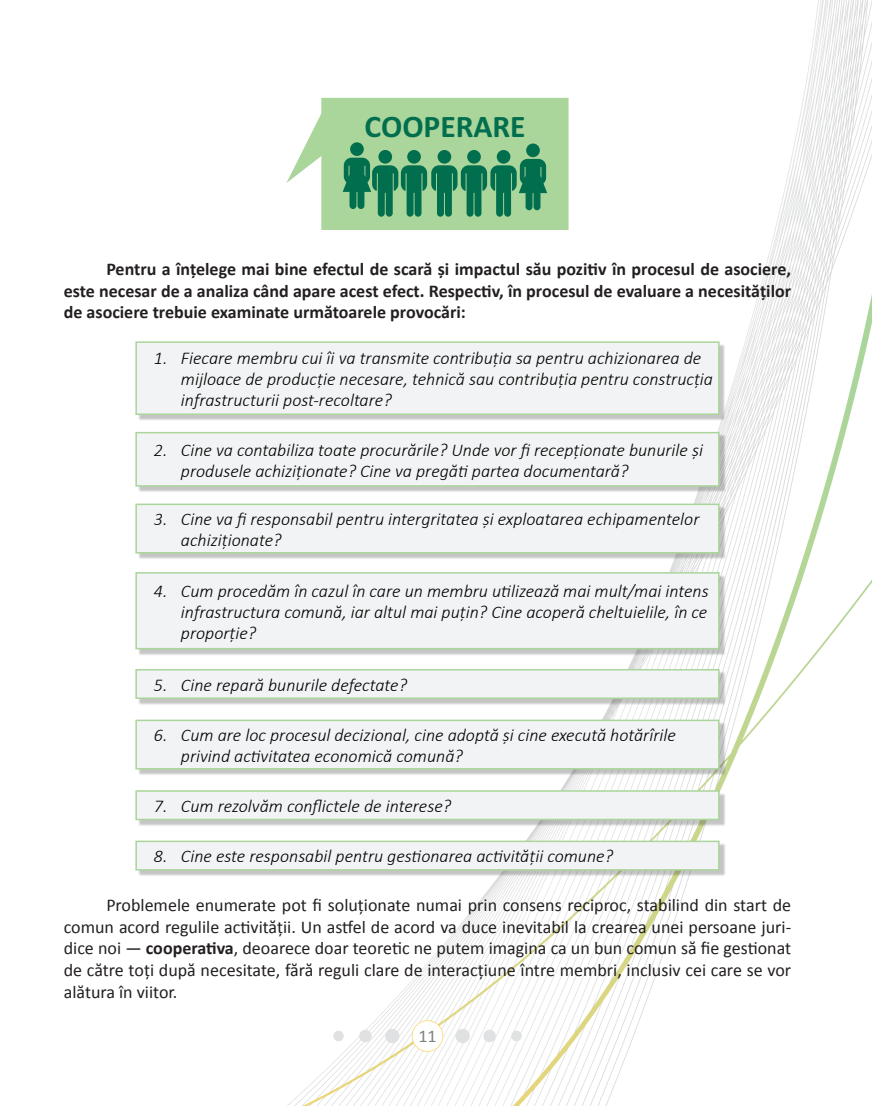
<style>
.page{position:relative;width:872px;height:1106px;background:#fff}
.page>*{position:absolute;margin:0;border:0;box-sizing:border-box;transform-origin:0 0}
.t1{font:700 31.5px "Calibri";color:#016f4e}
.t2{font:italic 300 18px/21px "Calibri";color:#000}
.textul_total{font:18px/21.6px "Calibri";color:#231f20;text-align:justify}
.textul_total-2{font:700 18px/21.6px "Calibri";color:#231f20;text-align:justify}
.t3{font:18px "Calibri";color:#808285}
.s1{font-weight:700}
</style>
<div class="page">
<img style="left:135px;top:0;width:737px;height:1106px">
<div style="left:385px;top:1028px;width:14px;height:15px;background:#e0e1e2;border-radius:50%"></div>
<div style="left:359px;top:1029px;width:12px;height:13px;background:#e0e1e2;border-radius:50%"></div>
<div style="left:333px;top:1030px;width:11px;height:11px;background:#e0e1e2;border-radius:50%"></div>
<div style="left:455px;top:1028px;width:15px;height:15px;background:#e0e1e2;border-radius:50%"></div>
<div style="left:483px;top:1029px;width:13px;height:13px;background:#e0e1e2;border-radius:50%"></div>
<div style="left:511px;top:1030px;width:11px;height:11px;background:#e0e1e2;border-radius:50%"></div>
<svg style="left:412px;top:1020px;width:31px;height:31px"></svg>
<div style="left:138px;top:343px;width:587px;height:78px;background:#231f20;opacity:.26"></div>
<div style="left:136px;top:342px;width:583px;height:72px;background:#f2f3f4"></div>
<div style="left:135px;top:341px;width:584px;height:74px;border:2px solid #aad59b"></div>
<div style="left:138px;top:434px;width:587px;height:59px;background:#231f20;opacity:.26"></div>
<div style="left:136px;top:432px;width:583px;height:54px;background:#f2f3f4"></div>
<div style="left:135px;top:432px;width:584px;height:54px;border:2px solid #aad59b"></div>
<div style="left:138px;top:506px;width:587px;height:54px;background:#231f20;opacity:.26"></div>
<div style="left:136px;top:504px;width:583px;height:49px;background:#f2f3f4"></div>
<div style="left:135px;top:503px;width:584px;height:50px;border:2px solid #aad59b"></div>
<div style="left:138px;top:574px;width:587px;height:81px;background:#231f20;opacity:.26"></div>
<div style="left:136px;top:573px;width:583px;height:75px;background:#f2f3f4"></div>
<div style="left:135px;top:572px;width:584px;height:77px;border:2px solid #aad59b"></div>
<div style="left:138px;top:671px;width:587px;height:34px;background:#231f20;opacity:.26"></div>
<div style="left:136px;top:669px;width:583px;height:29px;background:#f2f3f4"></div>
<div style="left:135px;top:669px;width:584px;height:30px;border:2px solid #aad59b"></div>
<div style="left:138px;top:722px;width:587px;height:54px;background:#231f20;opacity:.26"></div>
<div style="left:136px;top:720px;width:583px;height:49px;background:#f2f3f4"></div>
<div style="left:135px;top:719px;width:584px;height:50px;border:2px solid #aad59b"></div>
<div style="left:138px;top:792px;width:587px;height:34px;background:#231f20;opacity:.26"></div>
<div style="left:136px;top:791px;width:583px;height:28px;background:#f2f3f4"></div>
<div style="left:135px;top:790px;width:584px;height:30px;border:2px solid #aad59b"></div>
<div style="left:138px;top:842px;width:587px;height:35px;background:#231f20;opacity:.26"></div>
<div style="left:136px;top:841px;width:583px;height:29px;background:#f2f3f4"></div>
<div style="left:135px;top:840px;width:584px;height:30px;border:2px solid #aad59b"></div>
<svg style="left:286px;top:98px;width:282px;height:132px;background:#90c495"></svg>
<p class="t1" style="left:364px;top:106px;width:163px">COOPERARE</p>
<p class="textul_total-2" style="left:64px;top:258px;width:729px;text-indent:43px">Pentru a înțelege mai bine efectul de scară și impactul său pozitiv în procesul de asociere, este necesar de a analiza când apare acest efect. Respectiv, în procesul de evaluare a necesităților de asociere trebuie examinate următoarele provocări:</p>
<p class="t2" style="left:181px;top:347px;width:533px;text-indent:-27px">1. Fiecare membru cui îi va transmite contribuția sa pentru achizionarea de mijloace de producție necesare, tehnică sau contribuția pentru construcția infrastructurii post-recoltare?</p>
<p class="t2" style="left:181px;top:439px;width:523px;text-indent:-27px">2. Cine va contabiliza toate procurările? Unde vor fi recepționate bunurile și produsele achiziționate? Cine va pregăti partea documentară?</p>
<p class="t2" style="left:181px;top:508px;width:520px;text-indent:-27px">3. Cine va fi responsabil pentru intergritatea și exploatarea echipamentelor achiziționate?</p>
<p class="t2" style="left:181px;top:580px;width:529px;text-align:justify;text-indent:-27px">4. Cum procedăm în cazul în care un membru utilizează mai mult/mai intens infrastructura comună, iar altul mai puțin? Cine acoperă cheltuielile, în ce proporție?</p>
<p class="t2" style="left:154px;top:674px;width:255px">5. Cine repară bunurile defectate?</p>
<p class="t2" style="left:181px;top:724px;width:496px;text-indent:-27px">6. Cum are loc procesul decizional, cine adoptă și cine execută hotărîrile privind activitatea economică comună?</p>
<p class="t2" style="left:154px;top:795px;width:299px">7. Cum rezolvăm conflictele de interese?</p>
<p class="t2" style="left:154px;top:845px;width:460px">8. Cine este responsabil pentru gestionarea activității comune?</p>
<p class="textul_total" style="left:64px;top:894px;width:729px;text-indent:43px">Problemele enumerate pot fi soluționate numai prin consens reciproc, stabilind din start de comun acord regulile activității. Un astfel de acord va duce inevitabil la crearea unei persoane juri&shy;dice noi ― <span class="s1">cooperativa</span>, deoarece doar teoretic ne putem imagina ca un bun comun să fie gestionat de către toți după necesitate, fără reguli clare de interacțiune între membri, inclusiv cei care se vor alătura în viitor.</p>
<p class="t3" style="left:418px;top:1024px;width:20px">11</p>
</div>
